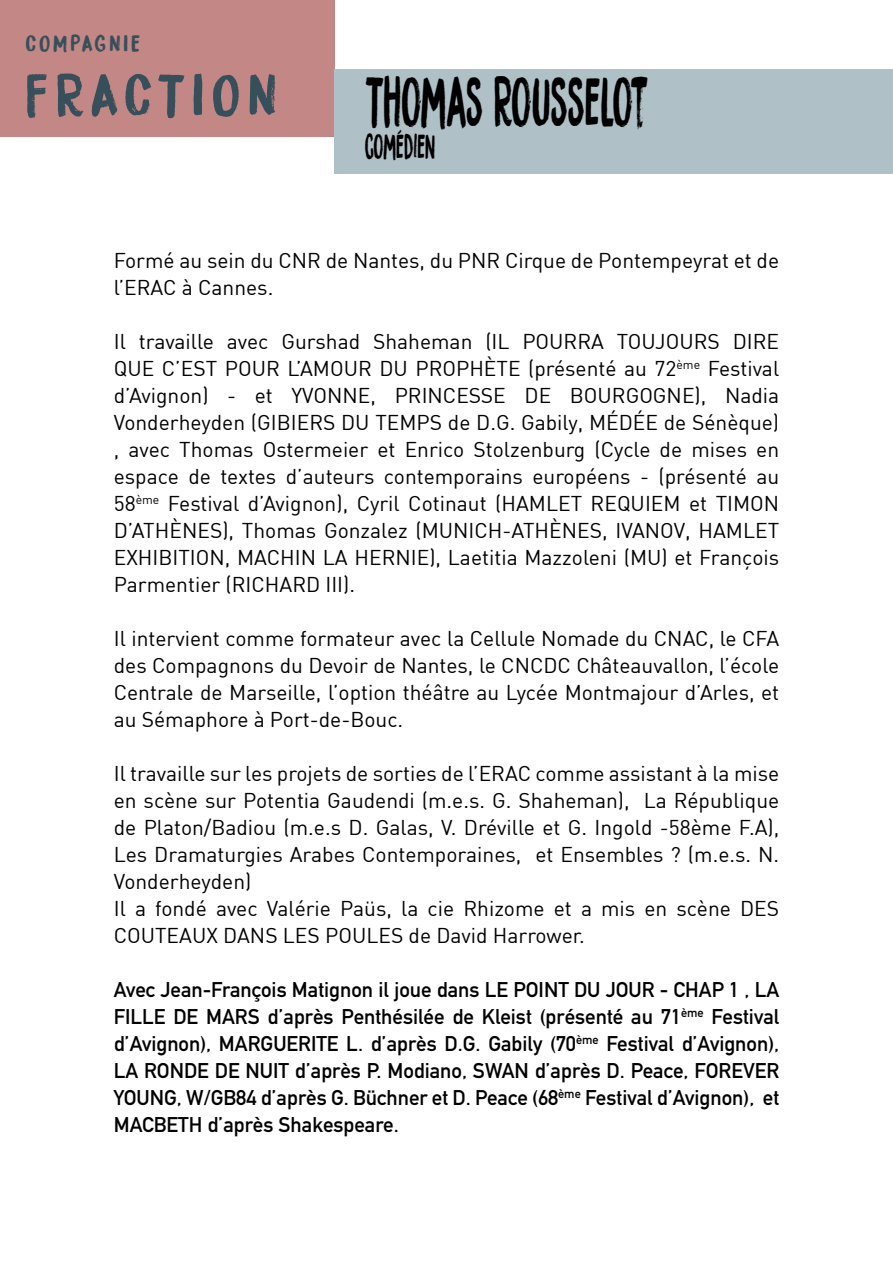
<style>
.page{position:relative;width:893px;height:1263px;background:#fff}
.page>*{position:absolute;margin:0;border:0;box-sizing:border-box;transform-origin:0 0}
.t1{font:63px "DK Bocadillo";letter-spacing:-.015em;color:#000;scale:.57 1}
.t2{font:54px "DK Bocadillo";letter-spacing:.11em;color:#374f5b}
.t3{font:31.5px "DK Bocadillo";letter-spacing:-.01em;color:#000;scale:.57 1}
.t4{font:21px/27px "DIN";color:#000}
.t5{font:700 21px/27px "DIN Alternate";color:#000;text-align:justify}
.t6{font:21px "DK Bocadillo";letter-spacing:.14em;color:#374f5b}
</style>
<div class="page">
<div style="left:0;top:0;width:334px;height:136px;background:#c38785"></div>
<div style="left:334px;top:70px;width:559px;height:104px;background:#b0c0c7"></div>
<p class="t6" style="left:26px;top:31px;width:116px">COMPAGNIE</p>
<h2 class="t2" style="left:26px;top:61px;width:253px">FRACTION</h2>
<h1 class="t1" style="left:365px;top:62px;width:499px">THOMAS ROUSSELOT</h1>
<h3 class="t3" style="left:365px;top:126px;width:125px">COMÉDIEN</h3>
<p class="t4" style="left:114px;top:246px;width:667px">Formé au sein du CNR de Nantes, du PNR Cirque de Pontempeyrat et de l’ERAC à Cannes.</p>
<p class="t4" style="left:114px;top:327px;width:667px;text-align:justify">Il travaille avec Gurshad Shaheman (IL POURRA TOUJOURS DIRE QUE C’EST POUR L’AMOUR DU PROPHÈTE (présenté au 72<sup>ème</sup> Festival d’Avignon) - et YVONNE, PRINCESSE DE BOURGOGNE), Nadia Vonderheyden (GIBIERS DU TEMPS de D.G. Gabily, MÉDÉE de Sénèque) , avec Thomas Ostermeier et Enrico Stolzenburg (Cycle de mises en espace de textes d’auteurs contemporains européens - (présenté au 58<sup>ème</sup> Festival d’Avignon), Cyril Cotinaut (HAMLET REQUIEM et TIMON D’ATHÈNES), Thomas Gonzalez (MUNICH-ATHÈNES, IVANOV, HAMLET EXHIBITION, MACHIN LA HERNIE), Laetitia Mazzoleni (MU) et François Parmentier (RICHARD III).</p>
<p class="t4" style="left:114px;top:624px;width:667px;text-align:justify">Il intervient comme formateur avec la Cellule Nomade du CNAC, le CFA des Compagnons du Devoir de Nantes, le CNCDC Châteauvallon, l’école Centrale de Marseille, l’option théâtre au Lycée Montmajour d’Arles, et au Sémaphore à Port-de-Bouc.</p>
<p class="t4" style="left:114px;top:759px;width:667px">Il travaille sur les projets de sorties de l’ERAC comme assistant à la mise en scène sur Potentia Gaudendi (m.e.s. G. Shaheman), La République de Platon/Badiou (m.e.s D. Galas, V. Dréville et G. Ingold -58ème F.A), Les Dramaturgies Arabes Contemporaines, et Ensembles ? (m.e.s. N.<br>Vonderheyden)<br>Il a fondé avec Valérie Paüs, la cie Rhizome et a mis en scène DES COUTEAUX DANS LES POULES de David Harrower.</p>
<p class="t5" style="left:114px;top:974px;width:667px">Avec Jean-François Matignon il joue dans LE POINT DU JOUR - CHAP 1 , LA FILLE DE MARS d’après Penthésilée de Kleist (présenté au 71<sup>ème</sup> Festival d’Avignon), MARGUERITE L. d’après D.G. Gabily (70<sup>ème</sup> Festival d’Avignon), LA RONDE DE NUIT d’après P. Modiano, SWAN d’après D. Peace, FOREVER YOUNG, W/GB84 d’après G. Büchner et D. Peace (68<sup>ème</sup> Festival d’Avignon), et MACBETH d’après Shakespeare.</p>
</div>
